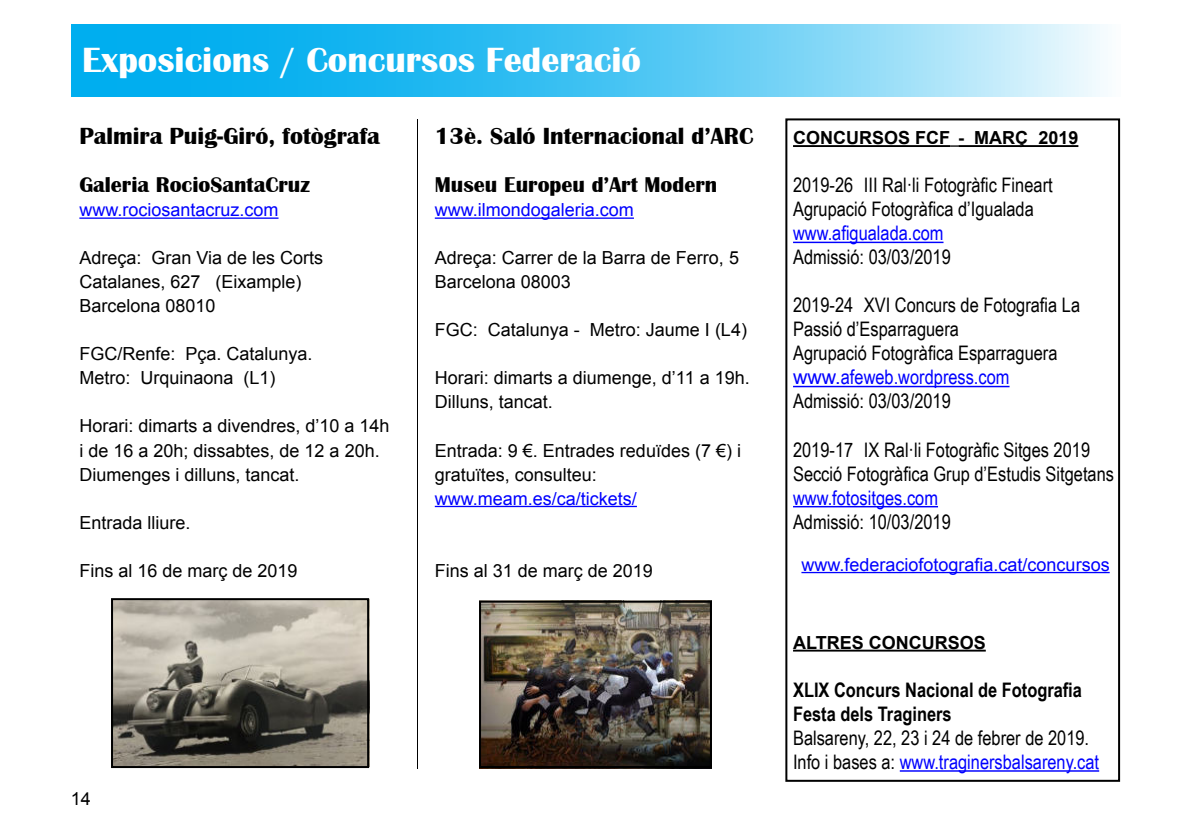
<style>
.page{position:relative;width:1191px;height:840px;background:#fff}
.page>*{position:absolute;margin:0;border:0;box-sizing:border-box;transform-origin:0 0}
.t1{font:700 36px "Britannic";color:#fff}
.t2{font:700 24px "Britannic";color:#000}
.t3{font:700 22px "Britannic";color:#000}
.t4{font:20px/24px "Arial Narrow";color:#000}
.t5{font:700 20px/24px "Arial Narrow";color:#000}
.t6{font:20px "Arial Narrow";color:#00f}
.t7{font:18px/24px "Arial";color:#000}
.t8{font:18px "Arial";color:#00f}
.t9{font:700 18px "Arial";color:#000}
.s1{font-family:"Arial";color:#00f}
.s2{color:#00f}
</style>
<div class="page">
<svg style="left:71px;top:24px;width:1033px;height:72px;background:#52c7f3"></svg>
<hr style="left:793px;top:145px;width:157px;height:2px;background:#000">
<svg style="left:950px;top:145px;width:8px;height:2px"></svg>
<hr style="left:958px;top:145px;width:120px;height:2px;background:#000">
<hr style="left:793px;top:241px;width:150px;height:2px;background:#00f">
<hr style="left:793px;top:385px;width:216px;height:2px;background:#00f">
<hr style="left:793px;top:505px;width:145px;height:2px;background:#00f">
<hr style="left:801px;top:571px;width:308px;height:2px;background:#00f">
<hr style="left:793px;top:649px;width:192px;height:2px;background:#000">
<hr style="left:899px;top:769px;width:200px;height:2px;background:#00f">
<div style="left:785px;top:118px;width:335px;height:663px;border:2px solid #000"></div>
<img style="left:482px;top:603px;width:227px;height:161px">
<div style="left:479px;top:600px;width:233px;height:167px;border:2px solid #000"></div>
<hr style="left:435px;top:217px;width:199px;height:2px;background:#00f">
<hr style="left:435px;top:505px;width:202px;height:2px;background:#00f">
<hr style="left:417px;top:119px;width:1px;height:649px;background:#000">
<hr style="left:79px;top:217px;width:199px;height:2px;background:#00f">
<img style="left:114px;top:600px;width:252px;height:164px">
<div style="left:111px;top:597px;width:258px;height:170px;border:2px solid #000"></div>
<h1 class="t1" style="left:82px;top:47px;width:560px">Exposicions / Concursos Federació</h1>
<h2 class="t2" style="left:79px;top:127px;width:302px">Palmira Puig-Giró, fotògrafa</h2>
<p class="t3" style="left:79px;top:177px;width:232px">Galeria RocioSantaCruz</p>
<p class="t8" style="left:79px;top:198px;width:201px">www.rociosantacruz.com</p>
<p class="t7" style="left:79px;top:246px;width:245px">Adreça: Gran Via de les Corts<br>Catalanes, 627 (Eixample)<br>Barcelona 08010</p>
<p class="t7" style="left:79px;top:342px;width:235px">FGC/Renfe: Pça. Catalunya.<br>Metro: Urquinaona (L1)</p>
<p class="t7" style="left:79px;top:414px;width:312px">Horari: dimarts a divendres, d’10 a 14h i de 16 a 20h; dissabtes, de 12 a 20h.<br>Diumenges i dilluns, tancat.</p>
<p class="t7" style="left:79px;top:510px;width:113px">Entrada lliure.</p>
<p class="t7" style="left:79px;top:558px;width:220px">Fins al 16 de març de 2019</p>
<h2 class="t2" style="left:435px;top:127px;width:320px">13è. Saló Internacional d’ARC</h2>
<p class="t3" style="left:435px;top:177px;width:284px">Museu Europeu d’Art Modern</p>
<p class="t8" style="left:435px;top:198px;width:201px">www.ilmondogaleria.com</p>
<p class="t7" style="left:435px;top:246px;width:306px">Adreça: Carrer de la Barra de Ferro, 5<br>Barcelona 08003</p>
<p class="t7" style="left:435px;top:318px;width:314px">FGC: Catalunya - Metro: Jaume I (L4)</p>
<p class="t7" style="left:435px;top:366px;width:316px">Horari: dimarts a diumenge, d’11 a 19h.<br>Dilluns, tancat.</p>
<p class="t7" style="left:435px;top:438px;width:308px">Entrada: 9 €. Entrades reduïdes (7 €) i gratuïtes, consulteu:</p>
<p class="t8" style="left:435px;top:486px;width:204px">www.meam.es/ca/tickets/</p>
<p class="t7" style="left:435px;top:558px;width:220px">Fins al 31 de març de 2019</p>
<p class="t7" style="left:71px;top:786px;width:22px">14</p>
<p class="t9" style="left:793px;top:131px;width:287px">CONCURSOS FCF - MARÇ 2019</p>
<p class="t4" style="left:793px;top:172px;width:261px">2019-26 III Ral·li Fotogràfic Fineart<br>Agrupació Fotogràfica d’Igualada</p>
<p class="t6" style="left:793px;top:218px;width:152px">www.afigualada.com</p>
<p class="t4" style="left:793px;top:244px;width:159px">Admissió: 03/03/2019</p>
<p class="t4" style="left:793px;top:292px;width:288px">2019-24 XVI Concurs de Fotografia La<br>Passió d’Esparraguera<br>Agrupació Fotogràfica Esparraguera <span class="s1">www.</span><span class="s2">afeweb.wordpress.com<br></span>Admissió: 03/03/2019</p>
<p class="t4" style="left:793px;top:436px;width:322px">2019-17 IX Ral·li Fotogràfic Sitges 2019<br>Secció Fotogràfica Grup d’Estudis Sitgetans</p>
<p class="t6" style="left:793px;top:482px;width:146px">www.fotositges.com</p>
<p class="t4" style="left:793px;top:508px;width:159px">Admissió: 10/03/2019</p>
<p class="t8" style="left:801px;top:552px;width:310px">www.federaciofotografia.cat/concursos</p>
<p class="t9" style="left:793px;top:635px;width:194px">ALTRES CONCURSOS</p>
<p class="t5" style="left:793px;top:676px;width:290px">XLIX Concurs Nacional de Fotografia<br>Festa dels Traginers</p>
<p class="t4" style="left:793px;top:724px;width:308px">Balsareny, 22, 23 i 24 de febrer de 2019.<br>Info i bases a: <span class="s2">www.traginersbalsareny.cat</span></p>
</div>
